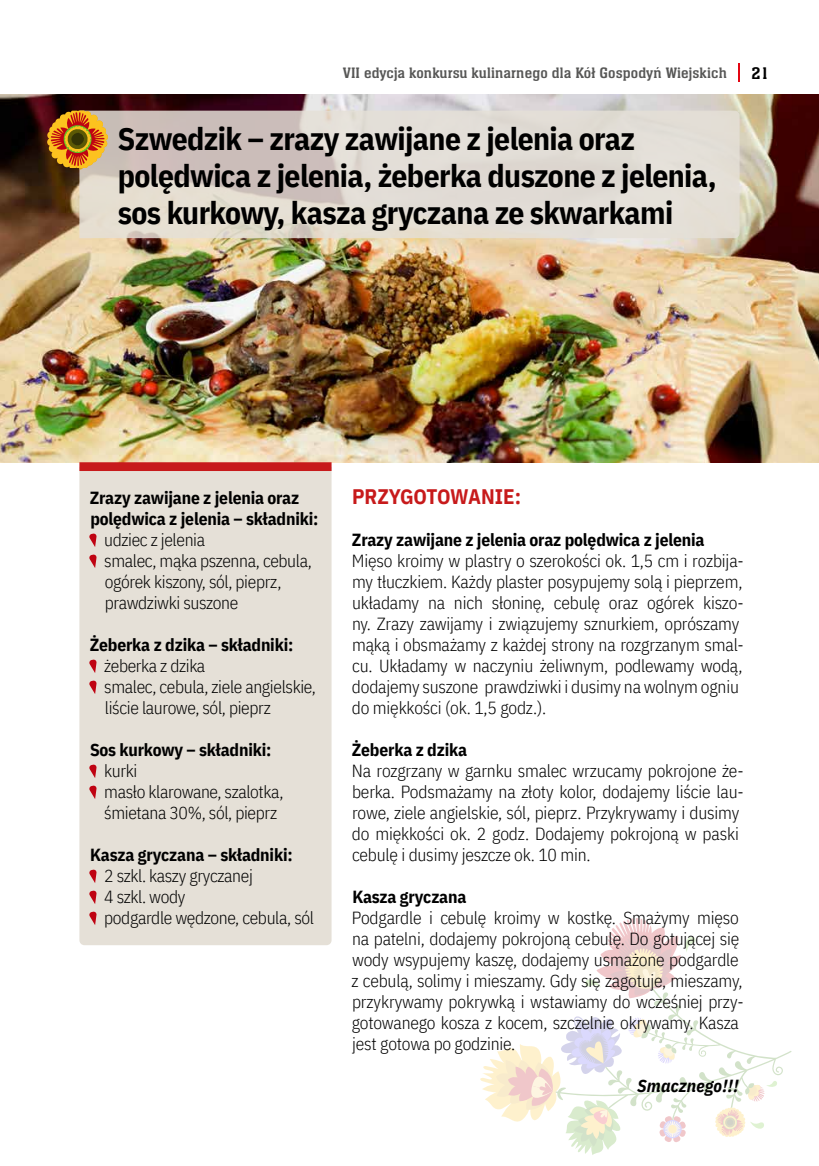
<style>
.page{position:relative;width:819px;height:1166px;background:#fff}
.page>*{position:absolute;margin:0;border:0;box-sizing:border-box;transform-origin:0 0}
.t1{font:700 31.5px/36.8px "IBM Plex Sans Cond";letter-spacing:-.02em;color:#000}
.t2{font:700 21px "IBM Plex Sans Cond";letter-spacing:-.005em;color:#c71a1b}
.t3{font:300 17.5px/21px "IBM Plex Sans Cond";letter-spacing:-.01em;color:#000}
.t4{font:700 17.5px/21px "IBM Plex Sans Cond";letter-spacing:-.01em;color:#000}
.t5{font:italic 700 17.5px "IBM Plex Sans Cond";letter-spacing:.01em;color:#000}
.t6{font:17.5px "Neue Aachen Pro";color:#000}
.t7{font:15.75px "Neue Aachen Pro";letter-spacing:.01em;color:#575756}
</style>
<div class="page">
<svg style="left:480px;top:918px;width:311px;height:237px"></svg>
<img style="left:0;top:94px;width:819px;height:368px">
<svg style="left:79px;top:111px;width:660px;height:127px;background:#ddd6ce"></svg>
<div style="left:79px;top:471px;width:252px;height:474px;background:#e5e0d7"></div>
<svg style="left:89px;top:533px;width:8px;height:14px"></svg>
<svg style="left:89px;top:554px;width:8px;height:14px"></svg>
<svg style="left:89px;top:659px;width:8px;height:14px"></svg>
<svg style="left:89px;top:680px;width:8px;height:14px"></svg>
<svg style="left:89px;top:764px;width:8px;height:14px"></svg>
<svg style="left:89px;top:785px;width:8px;height:14px"></svg>
<svg style="left:89px;top:869px;width:8px;height:14px"></svg>
<svg style="left:89px;top:890px;width:8px;height:14px"></svg>
<svg style="left:89px;top:911px;width:8px;height:14px"></svg>
<div style="left:79px;top:462px;width:252px;height:9px;background:#c71a1b"></div>
<svg style="left:47px;top:111px;width:61px;height:59px;background:#bd7a2a"></svg>
<svg style="left:738px;top:63px;width:1px;height:19px"></svg>
<p class="t7" style="left:343px;top:64px;width:385px">VII edycja konkursu kulinarnego dla Kół Gospodyń Wiejskich</p>
<p class="t6" style="left:751px;top:63px;width:18px">21</p>
<h1 class="t1" style="left:118px;top:118px;width:600px">Szwedzik – zrazy zawijane z jelenia oraz polędwica z jelenia, żeberka duszone z jelenia, sos kurkowy, kasza gryczana ze skwarkami</h1>
<p class="t4" style="left:90px;top:486px;width:230px">Zrazy zawijane z jelenia oraz polędwica z jelenia – składniki:</p>
<p class="t3" style="left:104px;top:528px;width:209px">udziec z jelenia<br>smalec, mąka pszenna, cebula, ogórek kiszony, sól, pieprz, prawdziwki suszone</p>
<p class="t4" style="left:90px;top:633px;width:205px">Żeberka z dzika – składniki:</p>
<p class="t3" style="left:104px;top:654px;width:213px">żeberka z dzika<br>smalec, cebula, ziele angielskie, liście laurowe, sól, pieprz</p>
<p class="t4" style="left:90px;top:738px;width:183px">Sos kurkowy – składniki:</p>
<p class="t3" style="left:104px;top:759px;width:181px">kurki<br>masło klarowane, szalotka, śmietana 30%, sól, pieprz</p>
<p class="t4" style="left:90px;top:843px;width:204px">Kasza gryczana – składniki:</p>
<p class="t3" style="left:104px;top:864px;width:211px">2 szkl. kaszy gryczanej<br>4 szkl. wody<br>podgardle wędzone, cebula, sól</p>
<p class="t2" style="left:352px;top:480px;width:170px">PRZYGOTOWANIE:</p>
<p class="t4" style="left:352px;top:528px;width:354px">Zrazy zawijane z jelenia oraz polędwica z jelenia</p>
<p class="t3" style="left:352px;top:549px;width:393px">Mięso kroimy w plastry o szerokości ok. 1,5 cm i rozbija&shy;my tłuczkiem. Każdy plaster posypujemy solą i pieprzem, układamy na nich słoninę, cebulę oraz ogórek kiszo&shy;ny. Zrazy zawijamy i związujemy sznurkiem, oprószamy mąką i obsmażamy z każdej strony na rozgrzanym smal&shy;cu. Układamy w naczyniu żeliwnym, podlewamy wodą, dodajemy suszone prawdziwki i dusimy na wolnym ogniu do miękkości (ok. 1,5 godz.).</p>
<p class="t4" style="left:352px;top:738px;width:117px">Żeberka z dzika</p>
<p class="t3" style="left:352px;top:759px;width:393px">Na rozgrzany w garnku smalec wrzucamy pokrojone że&shy;berka. Podsmażamy na złoty kolor, dodajemy liście lau&shy;rowe, ziele angielskie, sól, pieprz. Przykrywamy i dusimy do miękkości ok. 2 godz. Dodajemy pokrojoną w paski cebulę i dusimy jeszcze ok. 10 min.</p>
<p class="t4" style="left:352px;top:885px;width:116px">Kasza gryczana</p>
<p class="t3" style="left:351px;top:906px;width:393px">Podgardle i cebulę kroimy w kostkę. Smażymy mięso na patelni, dodajemy pokrojoną cebulę. Do gotującej się wody wsypujemy kaszę, dodajemy usmażone podgardle z cebulą, solimy i mieszamy. Gdy się zagotuje, mieszamy, przykrywamy pokrywką i wstawiamy do wcześniej przy&shy;gotowanego kosza z kocem, szczelnie okrywamy. Kasza jest gotowa po godzinie.</p>
<p class="t5" style="left:637px;top:1072px;width:103px">Smacznego!!!</p>
</div>
